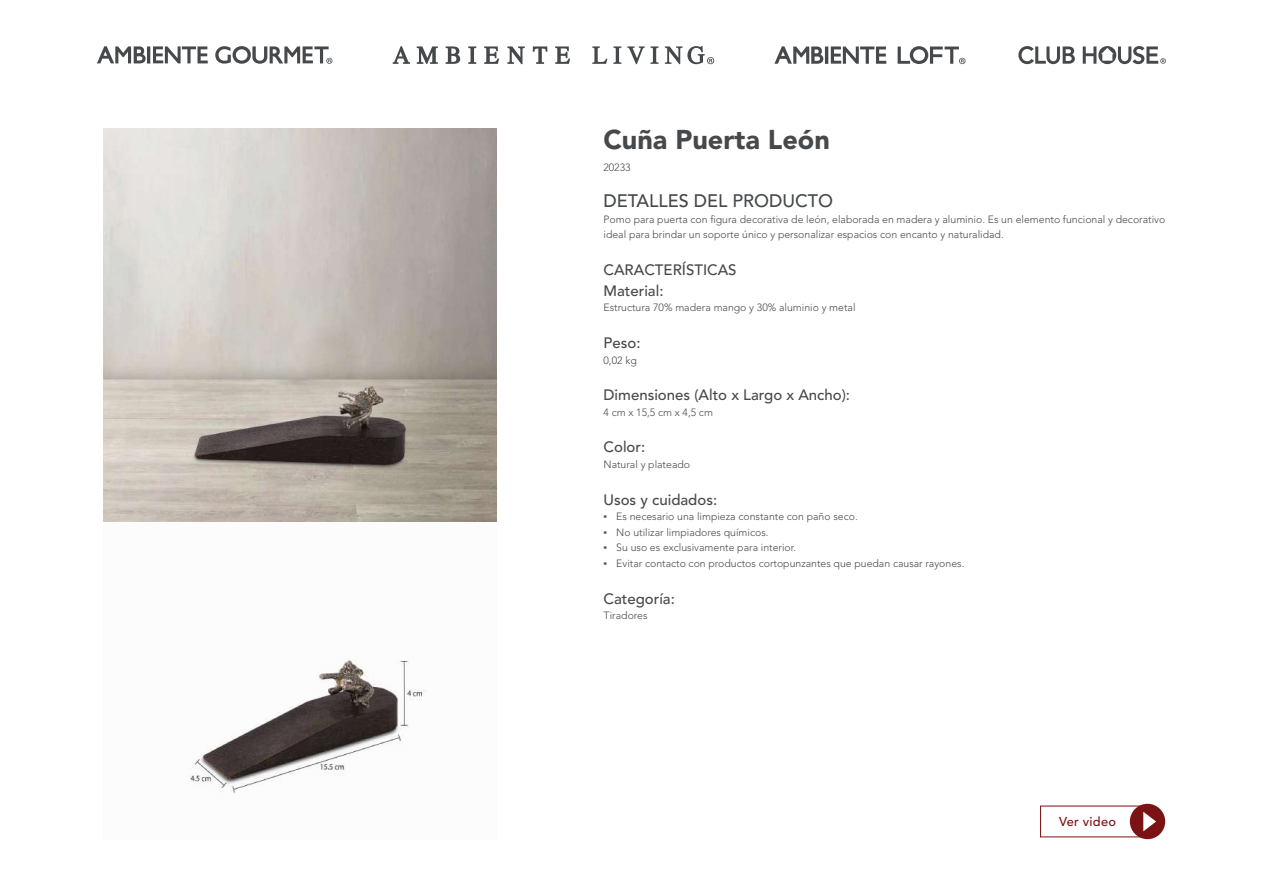
<style>
.page{position:relative;width:1263px;height:893px;background:#fff}
.page>*{position:absolute;margin:0;border:0;box-sizing:border-box;transform-origin:0 0}
.t1{font:900 27px "Avenir LT Std";color:#46494b}
.t2{font:500 18px "Avenir LT Std";color:#46494b}
.t3{font:500 15px/21px "Avenir LT Std";color:#46494b}
.t4{font:500 12.75px "Avenir LT Std";letter-spacing:.02em;color:#7b1214}
.t5{font:300 10.5px/15.6px "Avenir LT Std";color:#46494b}
.s1{font-family:"Times New Roman";font-weight:400}
</style>
<div class="page">
<img style="left:190px;top:659px;width:236px;height:134px">
<svg style="left:97px;top:46px;width:49px;height:17px"></svg>
<hr style="left:147px;top:46px;width:3px;height:18px;background:#46494b">
<svg style="left:153px;top:46px;width:55px;height:17px"></svg>
<svg style="left:215px;top:46px;width:117px;height:18px"></svg>
<svg style="left:592px;top:46px;width:15px;height:18px"></svg>
<svg style="left:613px;top:46px;width:8px;height:18px"></svg>
<svg style="left:627px;top:46px;width:31px;height:18px"></svg>
<svg style="left:468px;top:46px;width:8px;height:18px"></svg>
<svg style="left:446px;top:46px;width:14px;height:18px"></svg>
<svg style="left:555px;top:46px;width:15px;height:18px"></svg>
<svg style="left:417px;top:46px;width:21px;height:18px"></svg>
<svg style="left:393px;top:46px;width:17px;height:18px"></svg>
<svg style="left:484px;top:46px;width:15px;height:18px"></svg>
<svg style="left:533px;top:46px;width:14px;height:18px"></svg>
<svg style="left:507px;top:46px;width:18px;height:18px"></svg>
<svg style="left:665px;top:46px;width:49px;height:18px"></svg>
<svg style="left:774px;top:46px;width:49px;height:18px"></svg>
<hr style="left:825px;top:47px;width:3px;height:17px;background:#46494b">
<svg style="left:831px;top:46px;width:55px;height:18px"></svg>
<svg style="left:898px;top:46px;width:67px;height:18px"></svg>
<svg style="left:1018px;top:46px;width:57px;height:18px"></svg>
<svg style="left:1083px;top:46px;width:83px;height:18px"></svg>
<div style="left:1130px;top:804px;width:35px;height:35px;background:#7b1214;border-radius:50%"></div>
<svg style="left:1143px;top:812px;width:13px;height:19px"></svg>
<img style="left:104px;top:128px;width:393px;height:394px">
<h1 class="t1" style="left:603px;top:123px;width:228px">Cuña Puerta León</h1>
<p class="t5" style="left:603px;top:160px;width:29px">20233</p>
<h2 class="t2" style="left:603px;top:190px;width:231px">DETALLES DEL PRODUCTO</h2>
<p class="t5" style="left:603px;top:211px;width:563px">Pomo para puerta con figura decorativa de león, elaborada en madera y aluminio. Es un elemento funcional y decorativo ideal para brindar un soporte único y personalizar espacios con encanto y naturalidad.</p>
<h3 class="t3" style="left:603px;top:259px;width:135px">CARACTERÍSTICAS<br>Material:</h3>
<p class="t5" style="left:603px;top:300px;width:253px">Estructura 70% madera mango y 30% aluminio y metal</p>
<h3 class="t3" style="left:603px;top:333px;width:38px">Peso:</h3>
<p class="t5" style="left:603px;top:352px;width:35px">0,02 kg</p>
<h3 class="t3" style="left:603px;top:385px;width:248px">Dimensiones (Alto x Largo x Ancho):</h3>
<p class="t5" style="left:603px;top:404px;width:111px">4 cm x 15,5 cm x 4,5 cm</p>
<h3 class="t3" style="left:603px;top:437px;width:43px">Color:</h3>
<p class="t5" style="left:603px;top:457px;width:88px">Natural y plateado</p>
<h3 class="t3" style="left:603px;top:489px;width:115px">Usos y cuidados:</h3>
<p class="t5" style="left:603px;top:509px;width:256px"><span class="s1">▪</span> Es necesario una limpieza constante con paño seco.</p>
<p class="t5" style="left:603px;top:524px;width:167px"><span class="s1">▪</span> No utilizar limpiadores químicos.</p>
<p class="t5" style="left:603px;top:540px;width:194px"><span class="s1">▪</span> Su uso es exclusivamente para interior.</p>
<p class="t5" style="left:603px;top:556px;width:362px"><span class="s1">▪</span> Evitar contacto con productos cortopunzantes que puedan causar rayones.</p>
<h3 class="t3" style="left:603px;top:588px;width:73px">Categoría:</h3>
<p class="t5" style="left:603px;top:608px;width:46px">Tiradores</p>
<p class="t4" style="left:1059px;top:814px;width:58px">Ver video</p>
</div>
